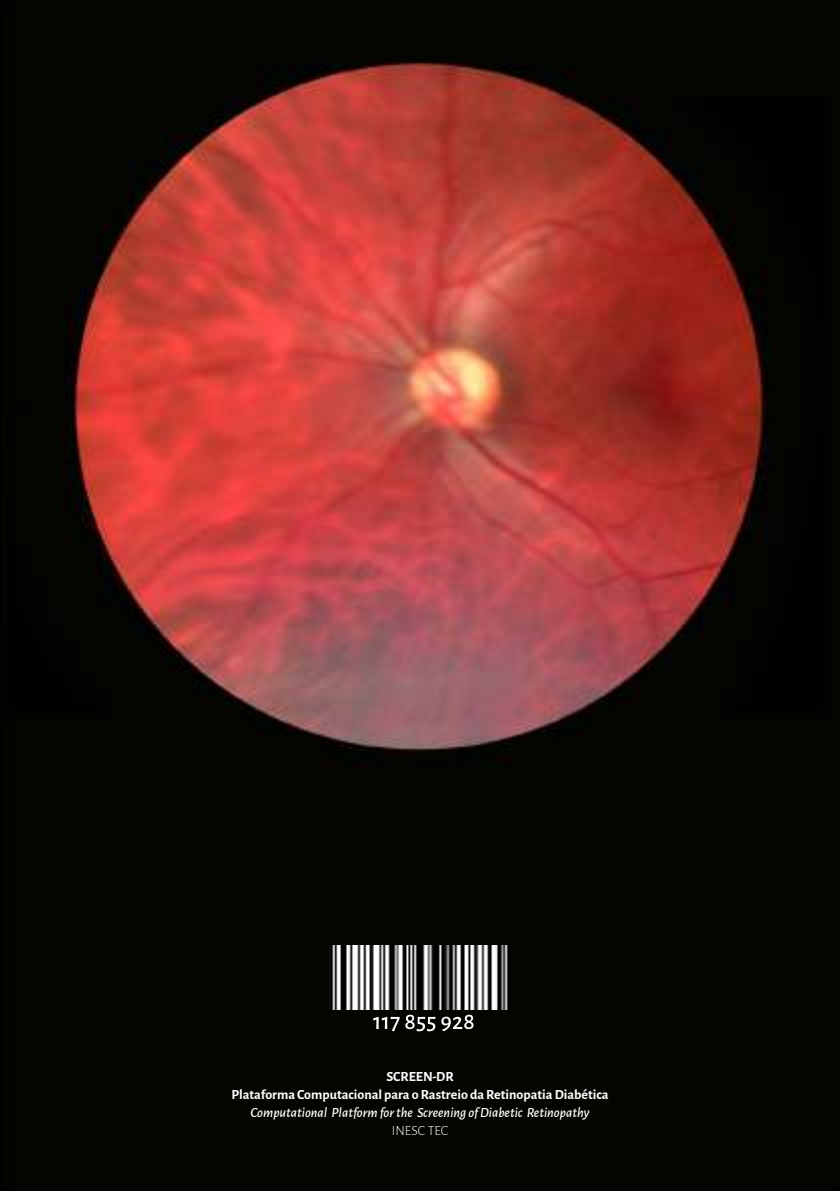
<style>
.page{position:relative;width:840px;height:1191px;background:#fff}
.page>*{position:absolute;margin:0;border:0;box-sizing:border-box;transform-origin:0 0}
.t1{font:700 14px/18px "Alegreya Sans";color:#fff;text-align:center}
.t2{font:italic 500 14px "Alegreya Sans";color:#fff}
.t3{font:300 14px "Alegreya Sans";color:#fff}
</style>
<div class="page">
<img style="left:0;top:0;width:839px;height:1191px">
<img style="left:329px;top:945px;width:181px;height:64px">
<svg style="left:373px;top:1014px;width:100px;height:17px"></svg>
<p class="t1" style="left:231px;top:1068px;width:378px">SCREEN-DR<br>Plataforma Computacional para o Rastreio da Retinopatia Diabética</p>
<p class="t2" style="left:250px;top:1107px;width:340px">Computational Platform for the Screening of Diabetic Retinopathy</p>
<p class="t3" style="left:391px;top:1125px;width:58px">INESC TEC</p>
</div>
